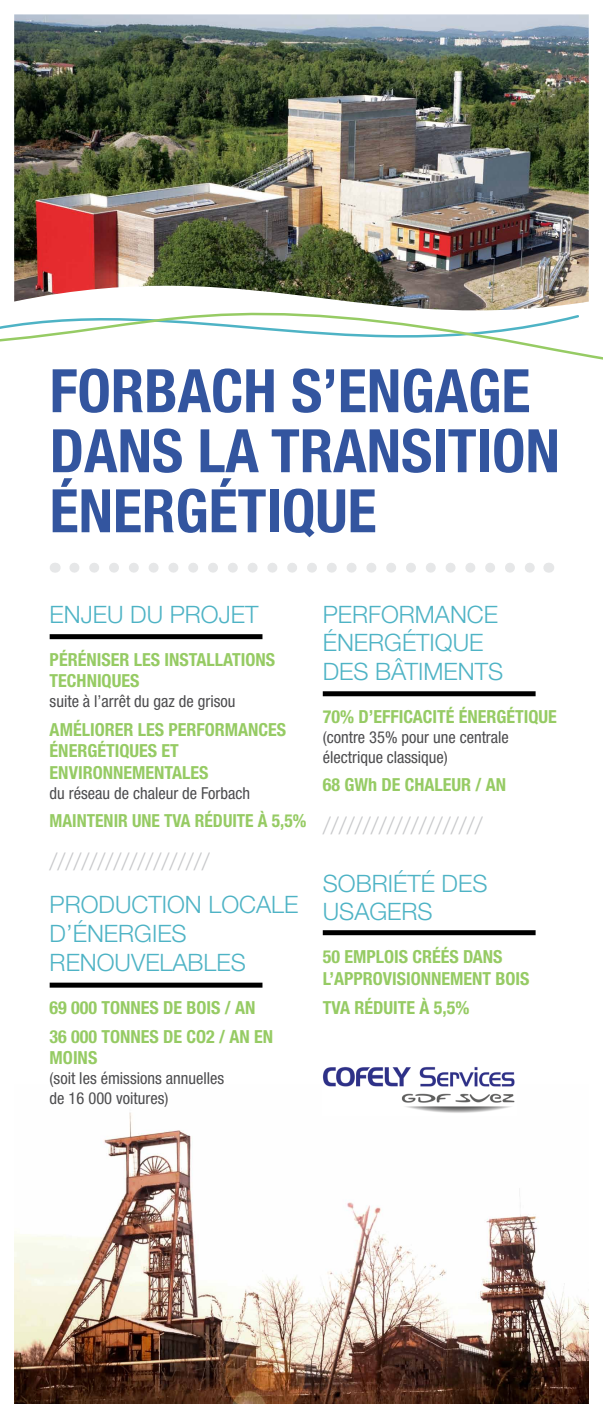
<style>
.page{position:relative;width:603px;height:1418px;background:#fff}
.page>*{position:absolute;margin:0;border:0;box-sizing:border-box;transform-origin:0 0}
.t1{font:700 condensed 60px/60px "Helvetica Neue";color:#33559f}
.t2{font:300 24px/28.8px "Helvetica Neue LT Std";color:#4eb3c5}
.t3{font:300 24px "Helvetica Neue LT Std";color:#c7c8ca}
.t4{font:700 condensed 18px/21.6px "Helvetica Neue LT Std";color:#96cb64}
.t5{font:condensed 16.5px/19.8px "Helvetica Neue LT Std";color:#4d4d4f}
</style>
<div class="page">
<img style="left:14px;top:14px;width:574px;height:271px">
<img style="left:14px;top:1112px;width:574px;height:291px">
<img style="left:14px;top:277px;width:566px;height:8px">
<svg style="left:0;top:285px;width:602px;height:75px"></svg>
<img style="left:322px;top:1067px;width:194px;height:48px">
<div style="left:50px;top:634px;width:212px;height:5px;background:#000"></div>
<div style="left:322px;top:691px;width:213px;height:5px;background:#000"></div>
<div style="left:322px;top:930px;width:213px;height:5px;background:#000"></div>
<div style="left:50px;top:982px;width:212px;height:5px;background:#000"></div>
<svg style="left:74px;top:563px;width:461px;height:9px"></svg>
<h1 class="t1" style="left:50px;top:360px;width:511px">FORBACH S’ENGAGE<br>DANS LA TRANSITION<br>ÉNERGÉTIQUE</h1>
<h2 class="t2" style="left:50px;top:599px;width:210px">ENJEU DU PROJET</h2>
<p class="t4" style="left:50px;top:648px;width:227px">PÉRÉNISER LES INSTALLATIONS<br>TECHNIQUES</p>
<p class="t5" style="left:50px;top:691px;width:187px">suite à l’arrêt du gaz de grisou</p>
<p class="t4" style="left:50px;top:718px;width:238px">AMÉLIORER LES PERFORMANCES<br>ÉNERGÉTIQUES ET<br>ENVIRONNEMENTALES</p>
<p class="t5" style="left:50px;top:782px;width:202px">du réseau de chaleur de Forbach</p>
<p class="t4" style="left:50px;top:810px;width:258px">MAINTENIR UNE TVA RÉDUITE À 5,5%</p>
<h2 class="t3" style="left:50px;top:847px;width:161px">////////////////////</h2>
<h2 class="t2" style="left:50px;top:889px;width:248px">PRODUCTION LOCALE<br>D’ÉNERGIES<br>RENOUVELABLES</h2>
<p class="t4" style="left:50px;top:992px;width:225px;line-height:28.7px">69 000 TONNES DE BOIS / AN<br>36 000 TONNES DE CO2 / AN EN</p>
<p class="t4" style="left:50px;top:1046px;width:49px">MOINS</p>
<p class="t5" style="left:50px;top:1068px;width:176px">(soit les émissions annuelles de 16 000 voitures)</p>
<h2 class="t2" style="left:322px;top:599px;width:182px">PERFORMANCE<br>ÉNERGÉTIQUE<br>DES BÂTIMENTS</h2>
<p class="t4" style="left:322px;top:705px;width:235px">70% D’EFFICACITÉ ÉNERGÉTIQUE</p>
<p class="t5" style="left:322px;top:727px;width:187px">(contre 35% pour une centrale électrique classique)</p>
<p class="t4" style="left:322px;top:774px;width:185px">68 GWH DE CHALEUR / AN</p>
<h2 class="t3" style="left:322px;top:811px;width:161px">////////////////////</h2>
<h2 class="t2" style="left:322px;top:868px;width:166px">SOBRIÉTÉ DES<br>USAGERS</h2>
<p class="t4" style="left:322px;top:945px;width:208px">50 EMPLOIS CRÉÉS DANS<br>L’APPROVISIONNEMENT BOIS</p>
<p class="t4" style="left:322px;top:996px;width:11px">TVA</p>
<p class="t4" style="left:354px;top:996px;width:116px">RÉDUITE À 5,5%</p>
</div>
